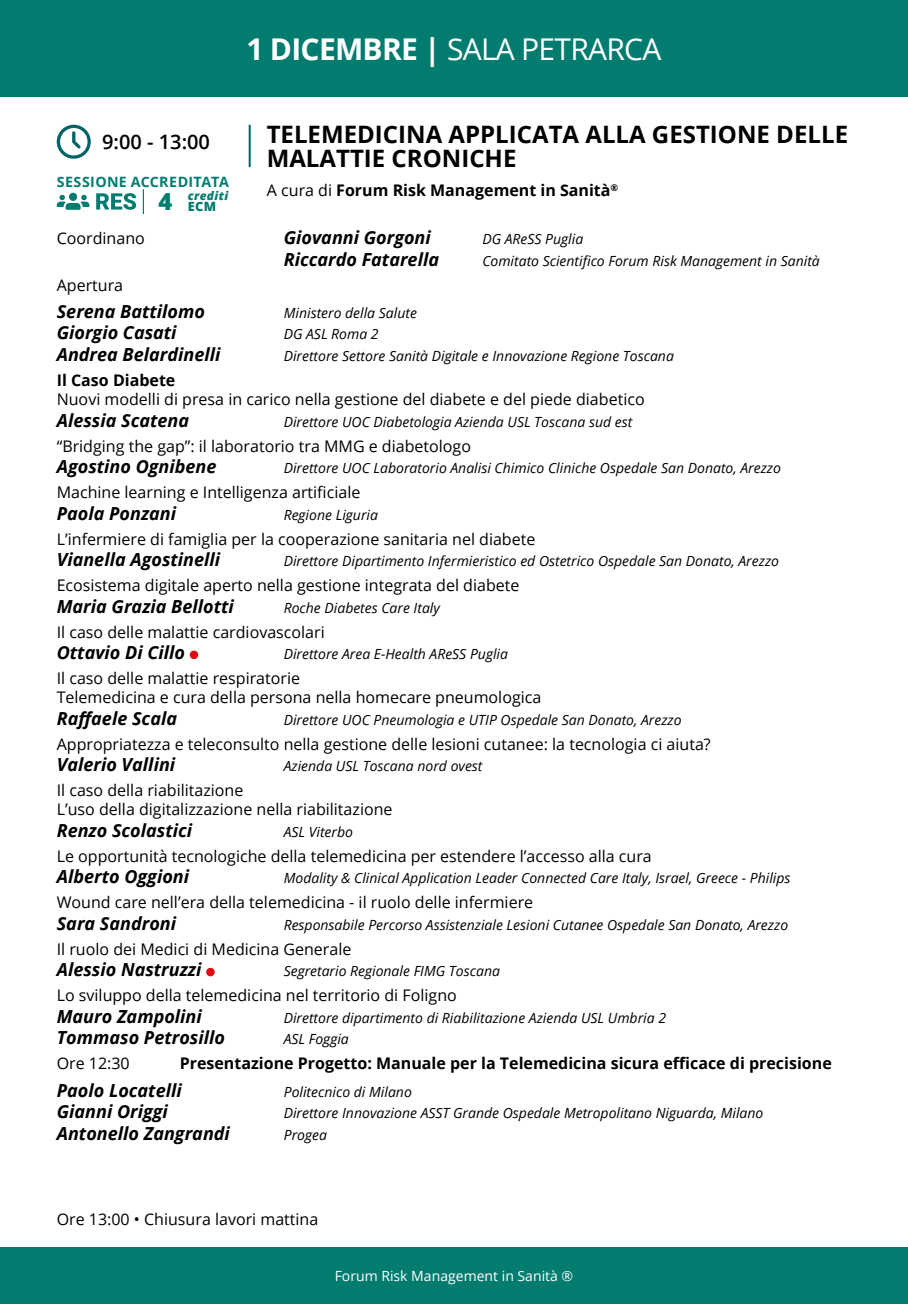
<style>
.page{position:relative;width:908px;height:1304px;background:#fff}
.page>*{position:absolute;margin:0;border:0;box-sizing:border-box;transform-origin:0 0}
.t1{font:30px "Open Sans";letter-spacing:-.025em;color:#fff}
.t2{font:700 24px/24px "Open Sans";color:#000}
.t3{font:600 20px "Open Sans";color:#000}
.t4{font:italic 700 18px "Open Sans";color:#000}
.t5{font:16px/19.2px "Open Sans";color:#000}
.t6{font:700 16px "Open Sans";color:#000}
.t7{font:700 14.2px "Open Sans";letter-spacing:.025em;color:#027c6f}
.t8{font:italic 14px "Open Sans";color:#000}
.t9{font:14px "Open Sans";color:#fff}
.t10{font:800 12.8px "Open Sans";color:#027c6f}
.t11{font:italic 800 11.8px "Open Sans";letter-spacing:.035em;color:#027c6f}
.s1{font-weight:700}
.s2{font-size:23.6px}
.s3{font-weight:400}
</style>
<div class="page">
<div style="left:0;top:1247px;width:907px;height:57px;background:#027c6f"></div>
<div style="left:0;top:0;width:907px;height:96px;background:#027c6f"></div>
<svg style="left:57px;top:125px;width:34px;height:34px"></svg>
<svg style="left:57px;top:189px;width:87px;height:25px"></svg>
<div style="left:190px;top:651px;width:8px;height:8px;background:#e30613;border-radius:50%"></div>
<div style="left:206px;top:968px;width:8px;height:8px;background:#e30613;border-radius:50%"></div>
<hr style="left:248px;top:125px;width:2px;height:42px;background:#006367">
<h1 class="t1" style="left:57px;top:24px;width:416px"><span class="s1">1 DICEMBRE |</span> SALA PETRARCA</h1>
<h1 class="t1" style="left:246px;top:28px;width:416px"><span class="s1">1 DICEMBRE |</span> SALA PETRARCA</h1>
<h3 class="t3" style="left:102px;top:128px;width:109px">9:00 - 13:00</h3>
<p class="t7" style="left:57px;top:171px;width:173px">SESSIONE ACCREDITATA</p>
<p class="t11" style="left:188px;top:187px;width:42px">crediti</p>
<p class="t10" style="left:158px;top:197px;width:59px"><span class="s2">4</span> ECM</p>
<h2 class="t2" style="left:266px;top:122px;width:582px">TELEMEDICINA APPLICATA ALLA GESTIONE DELLE<br>MALATTIE CRONICHE</h2>
<p class="t6" style="left:267px;top:179px;width:353px"><span class="s3">A cura di</span> Forum Risk Management in Sanità<sup>®</sup></p>
<p class="t5" style="left:57px;top:228px;width:90px">Coordinano</p>
<p class="t4" style="left:283px;top:225px;width:148px">Giovanni Gorgoni</p>
<p class="t8" style="left:482px;top:229px;width:102px">DG AReSS Puglia</p>
<p class="t4" style="left:283px;top:246px;width:157px">Riccardo Fatarella</p>
<p class="t8" style="left:482px;top:251px;width:339px">Comitato Scientifico Forum Risk Management in Sanità</p>
<p class="t5" style="left:57px;top:275px;width:68px">Apertura</p>
<p class="t4" style="left:57px;top:299px;width:150px">Serena Battilomo</p>
<p class="t8" style="left:283px;top:303px;width:135px">Ministero della Salute</p>
<p class="t4" style="left:57px;top:320px;width:121px">Giorgio Casati</p>
<p class="t8" style="left:283px;top:325px;width:96px">DG ASL Roma 2</p>
<p class="t4" style="left:57px;top:342px;width:165px">Andrea Belardinelli</p>
<p class="t8" style="left:283px;top:346px;width:391px">Direttore Settore Sanità Digitale e Innovazione Regione Toscana</p>
<p class="t6" style="left:57px;top:369px;width:120px">Il Caso Diabete</p>
<p class="t5" style="left:57px;top:389px;width:589px">Nuovi modelli di presa in carico nella gestione del diabete e del piede diabetico</p>
<p class="t4" style="left:57px;top:407px;width:134px">Alessia Scatena</p>
<p class="t8" style="left:283px;top:412px;width:350px">Direttore UOC Diabetologia Azienda USL Toscana sud est</p>
<p class="t5" style="left:57px;top:436px;width:415px">“Bridging the gap”: il laboratorio tra MMG e diabetologo</p>
<p class="t4" style="left:57px;top:454px;width:161px">Agostino Ognibene</p>
<p class="t8" style="left:283px;top:459px;width:498px">Direttore UOC Laboratorio Analisi Chimico Cliniche Ospedale San Donato, Arezzo</p>
<p class="t5" style="left:57px;top:482px;width:305px">Machine learning e Intelligenza artificiale</p>
<p class="t4" style="left:57px;top:500px;width:121px">Paola Ponzani</p>
<p class="t8" style="left:283px;top:505px;width:96px">Regione Liguria</p>
<p class="t5" style="left:57px;top:529px;width:480px">L’infermiere di famiglia per la cooperazione sanitaria nel diabete</p>
<p class="t4" style="left:57px;top:547px;width:165px">Vianella Agostinelli</p>
<p class="t8" style="left:283px;top:551px;width:496px">Direttore Dipartimento Infermieristico ed Ostetrico Ospedale San Donato, Arezzo</p>
<p class="t5" style="left:57px;top:575px;width:464px">Ecosistema digitale aperto nella gestione integrata del diabete</p>
<p class="t4" style="left:57px;top:593px;width:178px">Maria Grazia Bellotti</p>
<p class="t8" style="left:283px;top:598px;width:158px">Roche Diabetes Care Italy</p>
<p class="t5" style="left:57px;top:622px;width:269px">Il caso delle malattie cardiovascolari</p>
<p class="t4" style="left:57px;top:640px;width:130px">Ottavio Di Cillo</p>
<p class="t8" style="left:283px;top:644px;width:226px">Direttore Area E-Health AReSS Puglia</p>
<p class="t5" style="left:57px;top:668px;width:486px">Il caso delle malattie respiratorie<br>Telemedicina e cura della persona nella homecare pneumologica</p>
<p class="t4" style="left:57px;top:706px;width:122px">Raffaele Scala</p>
<p class="t8" style="left:283px;top:710px;width:399px">Direttore UOC Pneumologia e UTIP Ospedale San Donato, Arezzo</p>
<p class="t5" style="left:57px;top:734px;width:655px">Appropriatezza e teleconsulto nella gestione delle lesioni cutanee: la tecnologia ci aiuta?</p>
<p class="t4" style="left:57px;top:752px;width:120px">Valerio Vallini</p>
<p class="t8" style="left:283px;top:757px;width:200px">Azienda USL Toscana nord ovest</p>
<p class="t5" style="left:57px;top:780px;width:337px">Il caso della riabilitazione<br>L’uso della digitalizzazione nella riabilitazione</p>
<p class="t4" style="left:57px;top:818px;width:137px">Renzo Scolastici</p>
<p class="t8" style="left:283px;top:822px;width:71px">ASL Viterbo</p>
<p class="t5" style="left:57px;top:846px;width:596px">Le opportunità tecnologiche della telemedicina per estendere l’accesso alla cura</p>
<p class="t4" style="left:57px;top:864px;width:134px">Alberto Oggioni</p>
<p class="t8" style="left:283px;top:869px;width:508px">Modality &amp; Clinical Application Leader Connected Care Italy, Israel, Greece - Philips</p>
<p class="t5" style="left:57px;top:892px;width:477px">Wound care nell’era della telemedicina - il ruolo delle infermiere</p>
<p class="t4" style="left:57px;top:911px;width:121px">Sara Sandroni</p>
<p class="t8" style="left:283px;top:915px;width:505px">Responsabile Percorso Assistenziale Lesioni Cutanee Ospedale San Donato, Arezzo</p>
<p class="t5" style="left:57px;top:939px;width:296px">Il ruolo dei Medici di Medicina Generale</p>
<p class="t4" style="left:57px;top:957px;width:146px">Alessio Nastruzzi</p>
<p class="t8" style="left:283px;top:962px;width:218px">Segretario Regionale FIMG Toscana</p>
<p class="t5" style="left:57px;top:985px;width:401px">Lo sviluppo della telemedicina nel territorio di Foligno</p>
<p class="t4" style="left:57px;top:1004px;width:146px">Mauro Zampolini</p>
<p class="t8" style="left:283px;top:1008px;width:383px">Direttore dipartimento di Riabilitazione Azienda USL Umbria 2</p>
<p class="t4" style="left:57px;top:1025px;width:170px">Tommaso Petrosillo</p>
<p class="t8" style="left:283px;top:1030px;width:67px">ASL Foggia</p>
<p class="t5" style="left:57px;top:1053px;width:74px">Ore 12:30</p>
<p class="t6" style="left:180px;top:1052px;width:653px">Presentazione Progetto: Manuale per la Telemedicina sicura efficace di precisione</p>
<p class="t4" style="left:57px;top:1077px;width:126px">Paolo Locatelli</p>
<p class="t8" style="left:283px;top:1082px;width:130px">Politecnico di Milano</p>
<p class="t4" style="left:57px;top:1099px;width:113px">Gianni Origgi</p>
<p class="t8" style="left:283px;top:1103px;width:481px">Direttore Innovazione ASST Grande Ospedale Metropolitano Niguarda, Milano</p>
<p class="t4" style="left:57px;top:1120px;width:175px">Antonello Zangrandi</p>
<p class="t8" style="left:283px;top:1125px;width:45px">Progea</p>
<p class="t5" style="left:57px;top:1209px;width:263px">Ore 13:00 • Chiusura lavori mattina</p>
<p class="t9" style="left:334px;top:1266px;width:240px">Forum Risk Management in Sanità ®</p>
</div>
